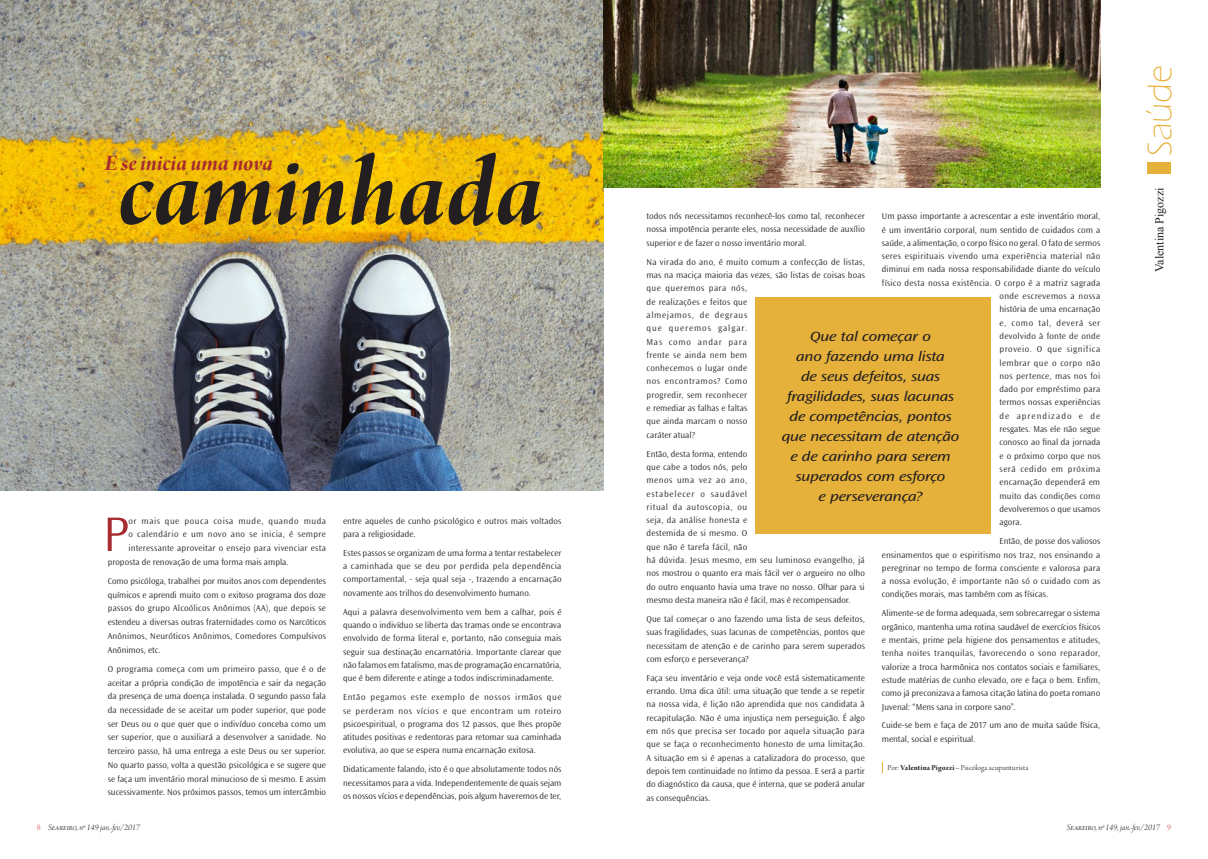
<style>
.page{position:relative;width:1208px;height:859px;background:#fff}
.page>*{position:absolute;margin:0;border:0;box-sizing:border-box;transform-origin:0 0}
.t1{font:104.7px "Arno Pro Bold Italic Display";color:#231f20}
.t2{font:300 50.5px "Ocean Sans Std";color:#a72b30}
.t3{font:300 35px "Eras ITC";color:#e6b13b}
.t4{font:23.6px "Arno Pro Bold Italic Display";letter-spacing:-.005em;color:#a72b30}
.t5{font:italic expanded 14px/20px "Ocean Sans Std";letter-spacing:-.01em;color:#231f20;text-align:center}
.t6{font:12px "Times New Roman";color:#231f20}
.t7{font:300 9px/13.3px "Ocean Sans Std";letter-spacing:.01em;color:#231f20;text-align:justify}
.t8{font:300 9px "Ocean Sans Std";letter-spacing:.035em;color:#231f20}
.t9{font:9px "Arno Pro Light Italic Display";color:#231f20}
.t10{font:300 9px "Ocean Sans Std";letter-spacing:.06em;color:#231f20}
.t11{font:300 9px "Ocean Sans Std";letter-spacing:.045em;color:#231f20}
.t12{font:300 9px "Ocean Sans Std";letter-spacing:.03em;color:#231f20}
.t13{font:300 9px "Ocean Sans Std";letter-spacing:.04em;color:#231f20}
.t14{font:300 9px "Ocean Sans Std";letter-spacing:.065em;color:#231f20}
.t15{font:300 9px "Ocean Sans Std";letter-spacing:.055em;color:#231f20}
.t16{font:300 9px "Ocean Sans Std";letter-spacing:.11em;color:#231f20}
.t17{font:8px "Arno Pro Light Display";letter-spacing:.015em;color:#231f20}
.s1{font-family:"Arno Pro Bold Display"}
.s2{font-family:"Arno Pro Light Display";color:#d15a45}
</style>
<div class="page">
<div style="left:755px;top:297px;width:236px;height:237px;background:#e6b13b"></div>
<img style="left:0;top:0;width:604px;height:490px">
<img style="left:604px;top:0;width:496px;height:187px">
<div style="left:1147px;top:162px;width:24px;height:12px;background:#e6b13b"></div>
<h1 class="t1" style="left:117px;top:133px;width:427px">caminhada</h1>
<h3 class="t4" style="left:105px;top:150px;width:170px">E se inicia uma nova</h3>
<h2 class="t2" style="left:103px;top:506px;width:27px">P</h2>
<p class="t10" style="left:129px;top:516px;width:199px">or mais que pouca coisa mude, quando muda</p>
<p class="t11" style="left:129px;top:529px;width:199px">o calendário e um novo ano se inicia, é sempre</p>
<p class="t7" style="left:129px;top:541px;width:199px">interessante aproveitar o ensejo para vivenciar esta</p>
<p class="t7" style="left:108px;top:555px;width:182px">proposta de renovação de uma forma mais ampla.</p>
<p class="t7" style="left:108px;top:574px;width:220px;line-height:13.7px">Como psicóloga, trabalhei por muitos anos com dependentes químicos e aprendi muito com o exitoso programa dos doze passos do grupo Alcoólicos Anônimos (AA), que depois se estendeu a diversas outras fraternidades como os Narcóticos Anônimos, Neuróticos Anônimos, Comedores Compulsivos Anônimos, etc.</p>
<p class="t7" style="left:108px;top:662px;width:220px;line-height:13.7px">O programa começa com um primeiro passo, que é o de aceitar a própria condição de impotência e sair da negação da presença de uma doença instalada. O segundo passo fala da necessidade de se aceitar um poder superior, que pode ser Deus ou o que quer que o indivíduo conceba como um ser superior, que o auxiliará a desenvolver a sanidade. No terceiro passo, há uma entrega a este Deus ou ser superior.<br>No quarto passo, volta a questão psicológica e se sugere que se faça um inventário moral minucioso de si mesmo. E assim sucessivamente. Nos próximos passos, temos um intercâmbio</p>
<p class="t7" style="left:343px;top:514px;width:220px">entre aqueles de cunho psicológico e outros mais voltados para a religiosidade.</p>
<p class="t7" style="left:343px;top:546px;width:220px">Estes passos se organizam de uma forma a tentar restabelecer a caminhada que se deu por perdida pela dependência comportamental, - seja qual seja -, trazendo a encarnação novamente aos trilhos do desenvolvimento humano.</p>
<p class="t7" style="left:343px;top:605px;width:220px">Aqui a palavra desenvolvimento vem bem a calhar, pois é quando o indivíduo se liberta das tramas onde se encontrava envolvido de forma literal e, portanto, não conseguia mais seguir sua destinação encarnatória. Importante clarear que não falamos em fatalismo, mas de programação encarnatória, que é bem diferente e atinge a todos indiscriminadamente.</p>
<p class="t7" style="left:343px;top:691px;width:220px">Então pegamos este exemplo de nossos irmãos que se perderam nos vícios e que encontram um roteiro psicoespiritual, o programa dos 12 passos, que lhes propõe atitudes positivas e redentoras para retomar sua caminhada evolutiva, ao que se espera numa encarnação exitosa.</p>
<p class="t7" style="left:343px;top:763px;width:220px">Didaticamente falando, isto é o que absolutamente todos nós necessitamos para a vida. Independentemente de quais sejam os nossos vícios e dependências, pois algum haveremos de ter,</p>
<p class="t7" style="left:646px;top:210px;width:220px">todos nós necessitamos reconhecê-los como tal, reconhecer nossa impotência perante eles, nossa necessidade de auxílio superior e de fazer o nosso inventário moral.</p>
<p class="t7" style="left:646px;top:255px;width:220px;text-align:left">Na virada do ano, é muito comum a confecção de listas, mas na maciça maioria das vezes, são listas de coisas boas que queremos para nós,<br>de realizações e feitos que<br>almejamos, de degraus<br>que queremos galgar.<br>Mas como andar para<br>frente se ainda nem bem<br>conhecemos o lugar onde<br>nos encontramos? Como<br>progredir, sem reconhecer<br>e remediar as falhas e faltas<br>que ainda marcam o nosso<br>caráter atual?</p>
<p class="t7" style="left:646px;top:447px;width:220px;text-align:left">Então, desta forma, entendo<br>que cabe a todos nós, pelo<br>menos uma vez ao ano,<br>estabelecer o saudável<br>ritual da autoscopia, ou<br>seja, da análise honesta e<br>destemida de si mesmo. O<br>que não é tarefa fácil, não<br>há dúvida. Jesus mesmo, em seu luminoso evangelho, já nos mostrou o quanto era mais fácil ver o argueiro no olho do outro enquanto havia uma trave no nosso. Olhar para si mesmo desta maneira não é fácil, mas é recompensador.</p>
<p class="t7" style="left:646px;top:612px;width:220px">Que tal começar o ano fazendo uma lista de seus defeitos, suas fragilidades, suas lacunas de competências, pontos que necessitam de atenção e de carinho para serem superados com esforço e perseverança?</p>
<p class="t7" style="left:646px;top:671px;width:220px">Faça seu inventário e veja onde você está sistematicamente errando. Uma dica útil: uma situação que tende a se repetir na nossa vida, é lição não aprendida que nos candidata à recapitulação. Não é uma injustiça nem perseguição. É algo em nós que precisa ser tocado por aquela situação para que se faça o reconhecimento honesto de uma limitação.<br>A situação em si é apenas a catalizadora do processo, que depois tem continuidade no íntimo da pessoa. E será a partir do diagnóstico da causa, que é interna, que se poderá anular as consequências.</p>
<p class="t7" style="left:882px;top:210px;width:220px">Um passo importante a acrescentar a este inventário moral,</p>
<p class="t7" style="left:882px;top:223px;width:220px">é um inventário corporal, num sentido de cuidados com a</p>
<p class="t7" style="left:882px;top:236px;width:220px">saúde, a alimentação, o corpo físico no geral. O fato de sermos</p>
<p class="t8" style="left:882px;top:251px;width:220px">seres espirituais vivendo uma experiência material não</p>
<p class="t7" style="left:882px;top:263px;width:220px">diminui em nada nossa responsabilidade diante do veículo</p>
<p class="t7" style="left:882px;top:276px;width:220px">físico desta nossa existência. O corpo é a matriz sagrada</p>
<p class="t13" style="left:999px;top:291px;width:102px">onde escrevemos a nossa</p>
<p class="t7" style="left:999px;top:303px;width:102px">história de uma encarnação</p>
<p class="t14" style="left:999px;top:318px;width:102px">e, como tal, deverá ser</p>
<p class="t7" style="left:999px;top:329px;width:102px">devolvido à fonte de onde</p>
<p class="t10" style="left:999px;top:344px;width:102px">proveio. O que significa</p>
<p class="t8" style="left:999px;top:358px;width:102px">lembrar que o corpo não</p>
<p class="t12" style="left:999px;top:371px;width:102px">nos pertence, mas nos foi</p>
<p class="t7" style="left:999px;top:383px;width:102px">dado por empréstimo para</p>
<p class="t7" style="left:999px;top:396px;width:102px">termos nossas experiências</p>
<p class="t16" style="left:999px;top:411px;width:102px">de aprendizado e de</p>
<p class="t7" style="left:999px;top:423px;width:102px">resgates. Mas ele não segue</p>
<p class="t7" style="left:999px;top:436px;width:102px">conosco ao final da jornada</p>
<p class="t7" style="left:999px;top:449px;width:102px">e o próximo corpo que nos</p>
<p class="t15" style="left:999px;top:464px;width:102px">será cedido em próxima</p>
<p class="t7" style="left:999px;top:476px;width:102px">encarnação dependerá em</p>
<p class="t7" style="left:999px;top:489px;width:102px">muito das condições como</p>
<p class="t7" style="left:999px;top:502px;width:102px">devolveremos o que usamos</p>
<p class="t7" style="left:999px;top:516px;width:24px">agora.</p>
<p class="t7" style="left:882px;top:535px;width:220px;text-indent:118px">Então, de posse dos valiosos ensinamentos que o espiritismo nos traz, nos ensinando a peregrinar no tempo de forma consciente e valorosa para a nossa evolução, é importante não só o cuidado com as condições morais, mas também com as físicas.</p>
<p class="t7" style="left:882px;top:607px;width:220px">Alimente-se de forma adequada, sem sobrecarregar o sistema orgânico, mantenha uma rotina saudável de exercícios físicos e mentais, prime pela higiene dos pensamentos e atitudes, tenha noites tranquilas, favorecendo o sono reparador, valorize a troca harmônica nos contatos sociais e familiares, estude matérias de cunho elevado, ore e faça o bem. Enfim, como já preconizava a famosa citação latina do poeta romano Juvenal: “Mens sana in corpore sano”.</p>
<p class="t7" style="left:882px;top:719px;width:220px">Cuide-se bem e faça de 2017 um ano de muita saúde física, mental, social e espiritual.</p>
<h3 class="t5" style="left:781px;top:326px;width:179px">Que tal começar o<br>ano fazendo uma lista<br>de seus defeitos, suas fragilidades, suas lacunas de competências, pontos que necessitam de atenção e de carinho para serem superados com esforço<br>e perseverança?</h3>
<p class="t17" style="left:887px;top:763px;width:142px">Por: <span class="s1">Valentina Pigozzi –</span> Psicóloga acupunturista</p>
<h3 class="t3" style="left:1140px;top:155px;width:92px;rotate:-90deg">Saúde</h3>
<h3 class="t6" style="left:1151px;top:272px;width:86px;rotate:-90deg">Valentina Pigozzi</h3>
<p class="t9" style="left:37px;top:822px;width:105px"><span class="s2">8</span> Seareiro, nº 149 jan.-fev./2017</p>
<p class="t9" style="left:1066px;top:822px;width:106px">Seareiro, nº 149, jan.-fev./2017 <span class="s2">9</span></p>
</div>
